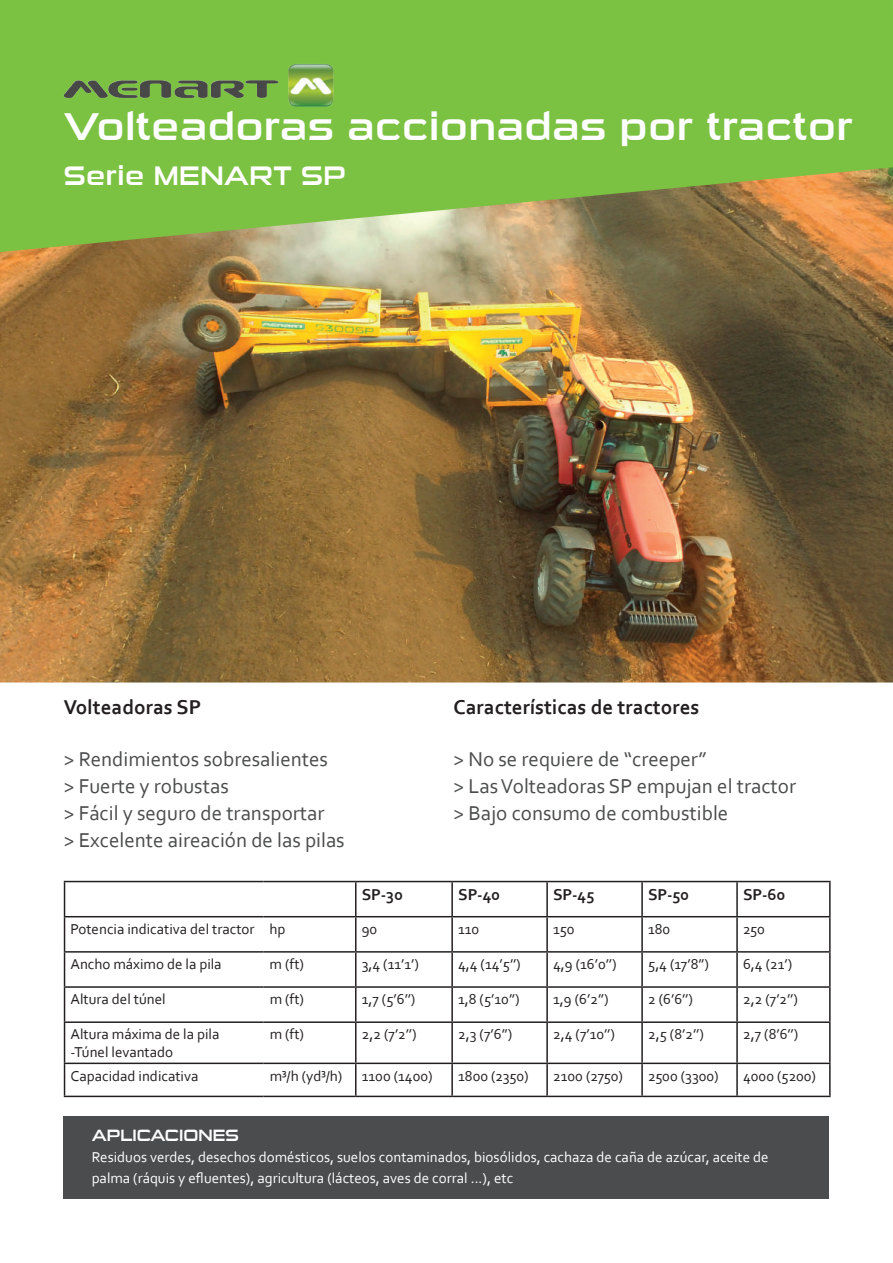
<style>
.page{position:relative;width:893px;height:1263px;background:#fff}
.page>*{position:absolute;margin:0;border:0;box-sizing:border-box;transform-origin:0 0}
.t1{font:39px "Sui Generis Rg";letter-spacing:.02em;color:#fff}
.t2{font:27px "Sui Generis Rg";letter-spacing:.02em;color:#fff}
.t3{font:21px/27px "Corbel";color:#4b4c4d}
.t4{font:700 21px "Corbel";color:#231f20}
.t5{font:700 16.5px "Corbel";color:#231f20}
.t6{font:16.5px "Sui Generis Rg";color:#fff}
.t7{font:15px/18px "Corbel";color:#231f20}
.t8{font:15px/21px "Corbel";color:#fff}
</style>
<div class="page">
<img style="left:0;top:252px;width:893px;height:430px">
<svg style="left:0;top:0;width:893px;height:252px;background:#84b948"></svg>
<div style="left:64px;top:1116px;width:765px;height:83px;background:#4b4c4d"></div>
<hr style="left:64px;top:881px;width:200px;height:1px;background:#231f20">
<hr style="left:64px;top:882px;width:1px;height:34px;background:#231f20">
<hr style="left:356px;top:881px;width:96px;height:1px;background:#231f20">
<hr style="left:452px;top:881px;width:95px;height:1px;background:#231f20">
<hr style="left:451px;top:882px;width:2px;height:34px;background:#231f20">
<hr style="left:547px;top:881px;width:95px;height:1px;background:#231f20">
<hr style="left:546px;top:882px;width:2px;height:34px;background:#231f20">
<hr style="left:642px;top:881px;width:95px;height:1px;background:#231f20">
<hr style="left:641px;top:882px;width:2px;height:34px;background:#231f20">
<hr style="left:737px;top:881px;width:94px;height:1px;background:#231f20">
<hr style="left:736px;top:882px;width:2px;height:34px;background:#231f20">
<hr style="left:829px;top:882px;width:2px;height:34px;background:#231f20">
<hr style="left:64px;top:916px;width:200px;height:1px;background:#231f20">
<hr style="left:64px;top:917px;width:1px;height:34px;background:#231f20">
<hr style="left:356px;top:916px;width:96px;height:1px;background:#231f20">
<hr style="left:452px;top:916px;width:95px;height:1px;background:#231f20">
<hr style="left:451px;top:917px;width:2px;height:34px;background:#231f20">
<hr style="left:547px;top:916px;width:95px;height:1px;background:#231f20">
<hr style="left:546px;top:917px;width:2px;height:34px;background:#231f20">
<hr style="left:642px;top:916px;width:95px;height:1px;background:#231f20">
<hr style="left:641px;top:917px;width:2px;height:34px;background:#231f20">
<hr style="left:737px;top:916px;width:94px;height:1px;background:#231f20">
<hr style="left:736px;top:917px;width:2px;height:34px;background:#231f20">
<hr style="left:829px;top:917px;width:2px;height:34px;background:#231f20">
<hr style="left:64px;top:951px;width:200px;height:2px;background:#231f20">
<hr style="left:64px;top:953px;width:1px;height:33px;background:#231f20">
<hr style="left:356px;top:951px;width:96px;height:2px;background:#231f20">
<hr style="left:452px;top:951px;width:95px;height:2px;background:#231f20">
<hr style="left:451px;top:953px;width:2px;height:33px;background:#231f20">
<hr style="left:547px;top:951px;width:95px;height:2px;background:#231f20">
<hr style="left:546px;top:953px;width:2px;height:33px;background:#231f20">
<hr style="left:642px;top:951px;width:95px;height:2px;background:#231f20">
<hr style="left:641px;top:953px;width:2px;height:33px;background:#231f20">
<hr style="left:737px;top:951px;width:94px;height:2px;background:#231f20">
<hr style="left:736px;top:953px;width:2px;height:33px;background:#231f20">
<hr style="left:829px;top:953px;width:2px;height:33px;background:#231f20">
<hr style="left:64px;top:986px;width:200px;height:2px;background:#231f20">
<hr style="left:64px;top:988px;width:1px;height:33px;background:#231f20">
<hr style="left:356px;top:986px;width:96px;height:2px;background:#231f20">
<hr style="left:452px;top:986px;width:95px;height:2px;background:#231f20">
<hr style="left:451px;top:988px;width:2px;height:33px;background:#231f20">
<hr style="left:547px;top:986px;width:95px;height:2px;background:#231f20">
<hr style="left:546px;top:988px;width:2px;height:33px;background:#231f20">
<hr style="left:642px;top:986px;width:95px;height:2px;background:#231f20">
<hr style="left:641px;top:988px;width:2px;height:33px;background:#231f20">
<hr style="left:737px;top:986px;width:94px;height:2px;background:#231f20">
<hr style="left:736px;top:988px;width:2px;height:33px;background:#231f20">
<hr style="left:829px;top:988px;width:2px;height:33px;background:#231f20">
<hr style="left:64px;top:1021px;width:200px;height:2px;background:#231f20">
<hr style="left:64px;top:1023px;width:1px;height:39px;background:#231f20">
<hr style="left:356px;top:1021px;width:96px;height:2px;background:#231f20">
<hr style="left:452px;top:1021px;width:95px;height:2px;background:#231f20">
<hr style="left:451px;top:1023px;width:2px;height:39px;background:#231f20">
<hr style="left:547px;top:1021px;width:95px;height:2px;background:#231f20">
<hr style="left:546px;top:1023px;width:2px;height:39px;background:#231f20">
<hr style="left:642px;top:1021px;width:95px;height:2px;background:#231f20">
<hr style="left:641px;top:1023px;width:2px;height:39px;background:#231f20">
<hr style="left:737px;top:1021px;width:94px;height:2px;background:#231f20">
<hr style="left:736px;top:1023px;width:2px;height:39px;background:#231f20">
<hr style="left:829px;top:1023px;width:2px;height:39px;background:#231f20">
<hr style="left:64px;top:1062px;width:200px;height:2px;background:#231f20">
<hr style="left:64px;top:1064px;width:1px;height:32px;background:#231f20">
<hr style="left:356px;top:1062px;width:96px;height:2px;background:#231f20">
<hr style="left:452px;top:1062px;width:95px;height:2px;background:#231f20">
<hr style="left:451px;top:1064px;width:2px;height:32px;background:#231f20">
<hr style="left:547px;top:1062px;width:95px;height:2px;background:#231f20">
<hr style="left:546px;top:1064px;width:2px;height:32px;background:#231f20">
<hr style="left:642px;top:1062px;width:95px;height:2px;background:#231f20">
<hr style="left:641px;top:1064px;width:2px;height:32px;background:#231f20">
<hr style="left:737px;top:1062px;width:94px;height:2px;background:#231f20">
<hr style="left:736px;top:1064px;width:2px;height:32px;background:#231f20">
<hr style="left:829px;top:1064px;width:2px;height:32px;background:#231f20">
<hr style="left:64px;top:1096px;width:200px;height:1px;background:#231f20">
<hr style="left:356px;top:1096px;width:96px;height:1px;background:#231f20">
<hr style="left:452px;top:1096px;width:95px;height:1px;background:#231f20">
<hr style="left:547px;top:1096px;width:95px;height:1px;background:#231f20">
<hr style="left:642px;top:1096px;width:95px;height:1px;background:#231f20">
<hr style="left:737px;top:1096px;width:94px;height:1px;background:#231f20">
<hr style="left:264px;top:881px;width:92px;height:1px;background:#231f20">
<hr style="left:355px;top:882px;width:1px;height:34px;background:#231f20">
<hr style="left:264px;top:916px;width:92px;height:1px;background:#231f20">
<hr style="left:355px;top:917px;width:1px;height:34px;background:#231f20">
<hr style="left:264px;top:951px;width:92px;height:2px;background:#231f20">
<hr style="left:355px;top:953px;width:1px;height:33px;background:#231f20">
<hr style="left:264px;top:986px;width:92px;height:2px;background:#231f20">
<hr style="left:355px;top:988px;width:1px;height:33px;background:#231f20">
<hr style="left:264px;top:1021px;width:92px;height:2px;background:#231f20">
<hr style="left:355px;top:1023px;width:1px;height:39px;background:#231f20">
<hr style="left:264px;top:1062px;width:92px;height:2px;background:#231f20">
<hr style="left:355px;top:1064px;width:1px;height:32px;background:#231f20">
<hr style="left:264px;top:1096px;width:92px;height:1px;background:#231f20">
<img style="left:64px;top:64px;width:269px;height:42px">
<h1 class="t1" style="left:64px;top:104px;width:790px">Volteadoras accionadas por tractor</h1>
<h2 class="t2" style="left:64px;top:160px;width:283px">Serie MENART SP</h2>
<h3 class="t4" style="left:64px;top:694px;width:139px">Volteadoras SP</h3>
<h3 class="t3" style="left:64px;top:745px;width:283px">&gt; Rendimientos sobresalientes<br>&gt; Fuerte y robustas<br>&gt; Fácil y seguro de transportar<br>&gt; Excelente aireación de las pilas</h3>
<h3 class="t4" style="left:453px;top:694px;width:248px">Características de tractores</h3>
<h3 class="t3" style="left:453px;top:745px;width:344px">&gt; No se requiere de “creeper”<br>&gt; Las Volteadoras SP empujan el tractor &gt; Bajo consumo de combustible</h3>
<p class="t5" style="left:362px;top:884px;width:43px">SP-30</p>
<p class="t5" style="left:458px;top:884px;width:43px">SP-40</p>
<p class="t5" style="left:553px;top:884px;width:43px">SP-45</p>
<p class="t5" style="left:648px;top:884px;width:42px">SP-50</p>
<p class="t5" style="left:743px;top:884px;width:44px">SP-60</p>
<p class="t7" style="left:71px;top:919px;width:217px">Potencia indicativa del tractor hp</p>
<p class="t7" style="left:362px;top:919px;width:17px">90</p>
<p class="t7" style="left:458px;top:919px;width:23px">110</p>
<p class="t7" style="left:553px;top:919px;width:23px">150</p>
<p class="t7" style="left:648px;top:919px;width:24px">180</p>
<p class="t7" style="left:743px;top:919px;width:23px">250</p>
<p class="t7" style="left:71px;top:955px;width:153px">Ancho máximo de la pila</p>
<p class="t7" style="left:270px;top:955px;width:36px">m (ft)</p>
<p class="t7" style="left:362px;top:955px;width:59px">3,4 (11’1’)</p>
<p class="t7" style="left:458px;top:955px;width:64px">4,4 (14’5’’)</p>
<p class="t7" style="left:553px;top:955px;width:65px">4,9 (16’0’’)</p>
<p class="t7" style="left:648px;top:955px;width:62px">5,4 (17’8’’)</p>
<p class="t7" style="left:743px;top:955px;width:51px">6,4 (21’)</p>
<p class="t7" style="left:71px;top:990px;width:97px">Altura del túnel</p>
<p class="t7" style="left:270px;top:990px;width:36px">m (ft)</p>
<p class="t7" style="left:362px;top:990px;width:55px">1,7 (5’6’’)</p>
<p class="t7" style="left:458px;top:990px;width:63px">1,8 (5’10’’)</p>
<p class="t7" style="left:553px;top:990px;width:57px">1,9 (6’2’’)</p>
<p class="t7" style="left:648px;top:990px;width:46px">2 (6’6’’)</p>
<p class="t7" style="left:743px;top:990px;width:56px">2,2 (7’2’’)</p>
<p class="t7" style="left:71px;top:1025px;width:150px">Altura máxima de la pila -Túnel levantado</p>
<p class="t7" style="left:270px;top:1025px;width:36px">m (ft)</p>
<p class="t7" style="left:362px;top:1025px;width:56px">2,2 (7’2’’)</p>
<p class="t7" style="left:458px;top:1025px;width:56px">2,3 (7’6’’)</p>
<p class="t7" style="left:553px;top:1025px;width:63px">2,4 (7’10’’)</p>
<p class="t7" style="left:648px;top:1025px;width:57px">2,5 (8’2’’)</p>
<p class="t7" style="left:743px;top:1025px;width:57px">2,7 (8’6’’)</p>
<p class="t7" style="left:71px;top:1066px;width:129px">Capacidad indicativa</p>
<p class="t7" style="left:270px;top:1066px;width:74px">m³/h (yd³/h)</p>
<p class="t7" style="left:362px;top:1066px;width:72px">1100 (1400)</p>
<p class="t7" style="left:458px;top:1066px;width:72px">1800 (2350)</p>
<p class="t7" style="left:553px;top:1066px;width:71px">2100 (2750)</p>
<p class="t7" style="left:648px;top:1066px;width:72px">2500 (3300)</p>
<p class="t7" style="left:743px;top:1066px;width:74px">4000 (5200)</p>
<p class="t6" style="left:92px;top:1126px;width:149px">APLICACIONES</p>
<p class="t8" style="left:92px;top:1146px;width:679px">Residuos verdes, desechos domésticos, suelos contaminados, biosólidos, cachaza de caña de azúcar, aceite de palma (ráquis y efluentes), agricultura (lácteos, aves de corral ...), etc</p>
</div>
